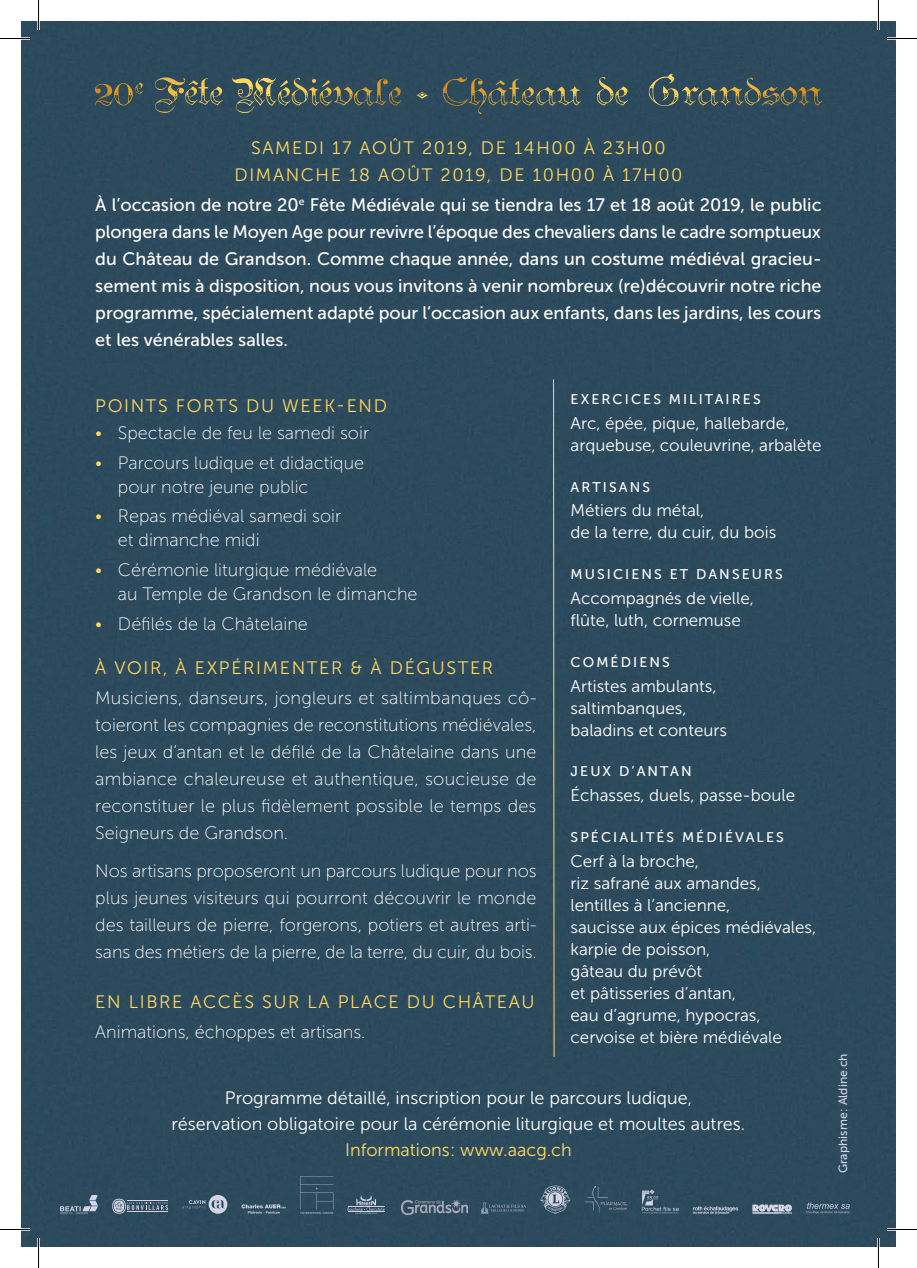
<style>
.page{position:relative;width:917px;height:1268px;background:#fff}
.page>*{position:absolute;margin:0;border:0;box-sizing:border-box;transform-origin:0 0}
.corps_de_texte{font:18px/27px "Museo Sans 100";color:#fff}
.chapeau{font:18px/27px "Museo Sans 500";color:#fff;text-align:justify}
.titre{font:18px/27px "Museo Sans 300";letter-spacing:.09em;color:#ffd963;text-align:center}
.infos{font:18px/26px "Museo Sans 300";color:#fff;text-align:center}
.activités{font:17px/22px "Museo Sans 300";color:#fff}
.titre_activité{font:14px "Museo Sans 500";letter-spacing:.15em;color:#fff}
.t1{font:12px "Museo Sans 500";color:#d3d5e6}
.s1{color:#ffd963}
</style>
<div class="page">
<div style="left:21px;top:22px;width:874px;height:1224px;background:#2d4a5d"></div>
<svg style="left:155px;top:77px;width:23px;height:36px"></svg>
<svg style="left:416px;top:92px;width:11px;height:6px"></svg>
<svg style="left:648px;top:74px;width:30px;height:32px"></svg>
<svg style="left:112px;top:1198px;width:56px;height:15px"></svg>
<svg style="left:60px;top:1195px;width:38px;height:18px"></svg>
<svg style="left:182px;top:1195px;width:45px;height:18px"></svg>
<svg style="left:241px;top:1204px;width:45px;height:9px"></svg>
<svg style="left:300px;top:1176px;width:33px;height:37px"></svg>
<svg style="left:347px;top:1195px;width:37px;height:19px"></svg>
<svg style="left:481px;top:1202px;width:45px;height:11px"></svg>
<svg style="left:540px;top:1185px;width:30px;height:28px"></svg>
<svg style="left:584px;top:1185px;width:43px;height:28px"></svg>
<svg style="left:641px;top:1189px;width:37px;height:24px"></svg>
<svg style="left:692px;top:1206px;width:45px;height:7px"></svg>
<svg style="left:752px;top:1204px;width:39px;height:9px"></svg>
<svg style="left:805px;top:1202px;width:44px;height:11px"></svg>
<hr style="left:552px;top:379px;width:2px;height:677px;background:#ffd963">
<img style="left:401px;top:1199px;width:66px;height:15px">
<hr style="left:0;top:37px;width:30px;height:3px;background:#fff">
<hr style="left:886px;top:37px;width:30px;height:3px;background:#fff">
<hr style="left:0;top:1228px;width:30px;height:2px;background:#fff">
<hr style="left:886px;top:1228px;width:30px;height:2px;background:#fff">
<hr style="left:37px;top:0;width:3px;height:30px;background:#fff">
<hr style="left:37px;top:1238px;width:3px;height:30px;background:#fff">
<hr style="left:876px;top:0;width:3px;height:30px;background:#fff">
<hr style="left:876px;top:1238px;width:3px;height:30px;background:#fff">
<hr style="left:0;top:38px;width:30px;height:1px;background:#000">
<hr style="left:886px;top:38px;width:30px;height:1px;background:#000">
<hr style="left:0;top:1229px;width:30px;height:1px;background:#000">
<hr style="left:886px;top:1229px;width:30px;height:1px;background:#000">
<hr style="left:38px;top:0;width:1px;height:30px;background:#000">
<hr style="left:38px;top:1238px;width:1px;height:30px;background:#000">
<hr style="left:877px;top:0;width:1px;height:30px;background:#000">
<hr style="left:877px;top:1238px;width:1px;height:30px;background:#000">
<p class="titre" style="left:234px;top:134px;width:449px">SAMEDI 17 AOÛT 2019, DE 14H00 À 23H00<br>DIMANCHE 18 AOÛT 2019, DE 10H00 À 17H00</p>
<p class="chapeau" style="left:95px;top:191px;width:727px">À l’occasion de notre 20<sup>e</sup> Fête Médiévale qui se tiendra les 17 et 18 août 2019, le public plongera dans le Moyen Age pour revivre l’époque des chevaliers dans le cadre somptueux du Château de Grandson. Comme chaque année, dans un costume médiéval gracieu&shy;sement mis à disposition, nous vous invitons à venir nombreux (re)découvrir notre riche programme, spécialement adapté pour l’occasion aux enfants, dans les jardins, les cours et les vénérables salles.</p>
<p class="titre" style="left:95px;top:392px;width:293px">POINTS FORTS DU WEEK-END</p>
<p class="corps_de_texte" style="left:95px;top:419px;width:275px"><span class="s1">•</span> Spectacle de feu le samedi soir</p>
<p class="corps_de_texte" style="left:118px;top:451px;width:247px;line-height:24px;text-indent:-23px"><span class="s1">•</span> Parcours ludique et didactique pour notre jeune public</p>
<p class="corps_de_texte" style="left:118px;top:504px;width:225px;line-height:24px;text-indent:-23px"><span class="s1">•</span> Repas médiéval samedi soir et dimanche midi</p>
<p class="corps_de_texte" style="left:118px;top:558px;width:301px;line-height:24px;text-indent:-23px"><span class="s1">•</span> Cérémonie liturgique médiévale<br>au Temple de Grandson le dimanche</p>
<p class="corps_de_texte" style="left:95px;top:610px;width:214px"><span class="s1">•</span> Défilés de la Châtelaine</p>
<p class="titre" style="left:95px;top:654px;width:399px">À VOIR, À EXPÉRIMENTER &amp; À DÉGUSTER</p>
<p class="corps_de_texte" style="left:95px;top:684px;width:442px;text-align:justify">Musiciens, danseurs, jongleurs et saltimbanques cô&shy;toieront les compagnies de reconstitutions médiévales, les jeux d’antan et le défilé de la Châtelaine dans une ambiance chaleureuse et authentique, soucieuse de reconstituer le plus fidèlement possible le temps des Seigneurs de Grandson.</p>
<p class="corps_de_texte" style="left:95px;top:857px;width:443px;text-align:justify">Nos artisans proposeront un parcours ludique pour nos plus jeunes visiteurs qui pourront découvrir le monde des tailleurs de pierre, forgerons, potiers et autres arti&shy;sans des métiers de la pierre, de la terre, du cuir, du bois.</p>
<p class="titre" style="left:95px;top:988px;width:440px">EN LIBRE ACCÈS SUR LA PLACE DU CHÂTEAU</p>
<p class="corps_de_texte" style="left:95px;top:1018px;width:271px">Animations, échoppes et artisans.</p>
<p class="titre_activité" style="left:570px;top:391px;width:191px">EXERCICES MILITAIRES</p>
<p class="activités" style="left:570px;top:412px;width:252px">Arc, épée, pique, hallebarde, arquebuse, couleuvrine, arbalète</p>
<p class="titre_activité" style="left:570px;top:479px;width:81px">ARTISANS</p>
<p class="activités" style="left:570px;top:500px;width:207px">Métiers du métal,<br>de la terre, du cuir, du bois</p>
<p class="titre_activité" style="left:570px;top:566px;width:214px">MUSICIENS ET DANSEURS</p>
<p class="activités" style="left:570px;top:587px;width:185px">Accompagnés de vielle, flûte, luth, cornemuse</p>
<p class="titre_activité" style="left:570px;top:654px;width:101px">COMÉDIENS</p>
<p class="activités" style="left:570px;top:675px;width:158px">Artistes ambulants, saltimbanques, baladins et conteurs</p>
<p class="titre_activité" style="left:570px;top:763px;width:122px">JEUX D’ANTAN</p>
<p class="activités" style="left:570px;top:784px;width:226px">Échasses, duels, passe-boule</p>
<p class="titre_activité" style="left:570px;top:829px;width:215px">SPÉCIALITÉS MÉDIÉVALES</p>
<p class="activités" style="left:570px;top:850px;width:247px">Cerf à la broche,<br>riz safrané aux amandes, lentilles à l’ancienne,<br>saucisse aux épices médiévales, karpie de poisson,<br>gâteau du prévôt<br>et pâtisseries d’antan,<br>eau d’agrume, hypocras, cervoise et bière médiévale</p>
<p class="infos" style="left:171px;top:1084px;width:575px">Programme détaillé, inscription pour le parcours ludique,<br>réservation obligatoire pour la cérémonie liturgique et moultes autres.<br><span class="s1">Informations : www.aacg.ch</span></p>
<p class="t1" style="left:836px;top:1173px;width:121px;rotate:-90deg">Graphisme: Aldine.ch</p>
</div>
